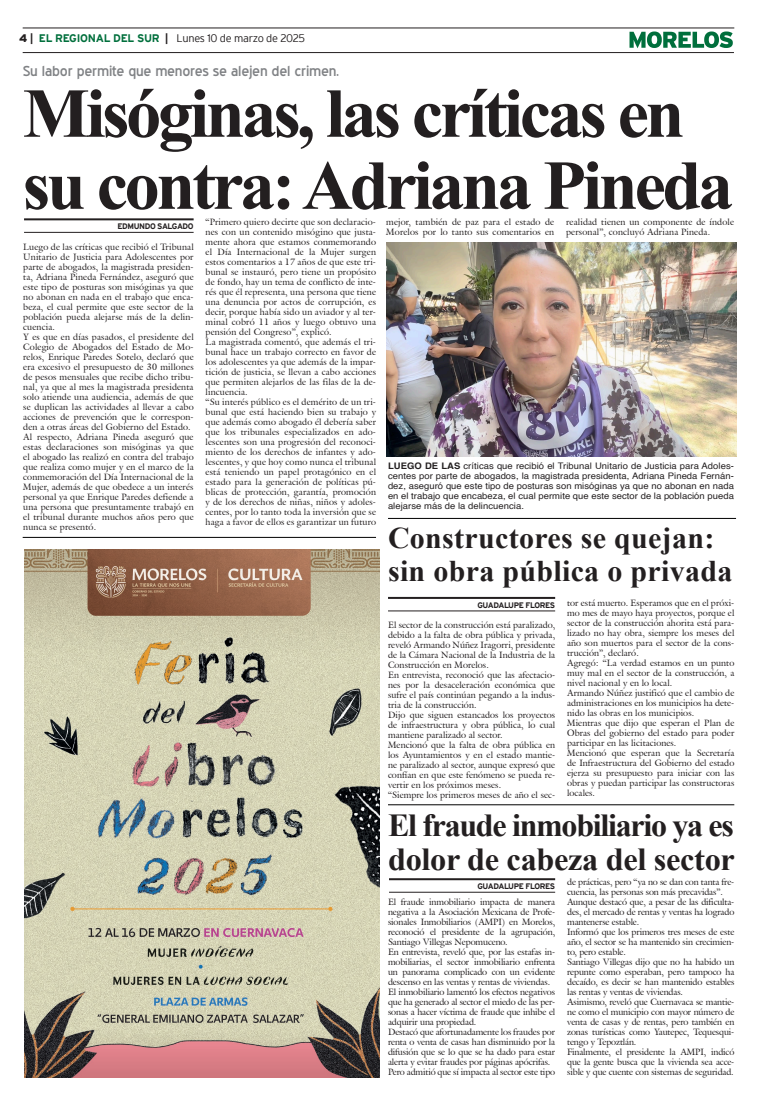
<style>
.page{position:relative;width:757px;height:1106px;background:#fff}
.page>*{position:absolute;margin:0;border:0;box-sizing:border-box;transform-origin:0 0}
.Cabeza_01{font:700 70px "Times New Roman";letter-spacing:-.05em;color:#231f20}
.Cabeza_03{font:700 32px "Times New Roman";letter-spacing:-.04em;color:#231f20}
.Cabeza_03-2{font:700 32px "Times New Roman";letter-spacing:-.01em;color:#231f20}
.Cabeza_03-3{font:700 30px "Times New Roman";letter-spacing:.01em;color:#231f20}
.Balazo_01{font:14px "Blue Highway";letter-spacing:-.015em;color:#808285;scale:1.05 1}
.t1{font:300 11px "Interstate";letter-spacing:-.03em;color:#231f20}
.t2{font:9px/10px "Galliard IT Cby BT";letter-spacing:.01em;color:#231f20;text-align:justify}
.Pie_de_foto{font:9px/10px "Helvetica";letter-spacing:.005em;color:#231f20;text-align:justify;scale:1.05 1}
.t3{font:9px/10px "Galliard IT Cby BT";letter-spacing:-.01em;color:#231f20}
.t4{font:700 8px "Interstate";letter-spacing:-.05em;color:#231f20}
.s1{font-weight:900}
.s2{font-weight:700}
.s3{font-weight:700;color:#006f3c}
</style>
<div class="page">
<hr style="left:23px;top:28px;width:711px;height:1px;background:#231f20">
<hr style="left:23px;top:52px;width:711px;height:1px;background:#231f20">
<svg style="left:629px;top:31px;width:104px;height:17px"></svg>
<hr style="left:24px;top:218px;width:170px;height:2px;background:#231f20">
<hr style="left:24px;top:232px;width:170px;height:1px;background:#231f20">
<hr style="left:23px;top:537px;width:353px;height:1px;background:#000">
<hr style="left:388px;top:518px;width:348px;height:1px;background:#000">
<hr style="left:388px;top:597px;width:167px;height:2px;background:#231f20">
<hr style="left:388px;top:610px;width:167px;height:1px;background:#231f20">
<hr style="left:388px;top:804px;width:346px;height:1px;background:#000">
<hr style="left:389px;top:878px;width:166px;height:2px;background:#231f20">
<hr style="left:389px;top:891px;width:166px;height:1px;background:#231f20">
<img style="left:386px;top:243px;width:350px;height:213px">
<img style="left:24px;top:549px;width:355px;height:528px">
<p class="t1" style="left:19px;top:32px;width:287px"><span class="s1">4</span> <span class="s2">|</span> <span class="s3">EL REGIONAL DEL SUR</span> <span class="s2">|</span> Lunes 10 de marzo de 2025</p>
<p class="Balazo_01" style="left:23px;top:63px;width:303px">Su labor permite que menores se alejen del crimen.</p>
<p class="Cabeza_01" style="left:23px;top:63px;width:663px">Misóginas, las críticas en</p>
<p class="Cabeza_01" style="left:23px;top:135px;width:712px">su contra: Adriana Pineda</p>
<p class="t4" style="left:117px;top:222px;width:78px">EDMUNDO SALGADO</p>
<p class="t2" style="left:386px;top:217px;width:169px">mejor, también de paz para el estado de<br>Morelos por lo tanto sus comentarios en</p>
<p class="t2" style="left:566px;top:217px;width:169px">realidad tienen un componente de índole personal”, concluyó Adriana Pineda.</p>
<p class="t2" style="left:206px;top:217px;width:172px">“Primero quiero decirte que son declaracio&shy;nes con un contenido misógino que justa&shy;mente ahora que estamos conmemorando el Día Internacional de la Mujer surgen estos comentarios a 17 años de que este tri&shy;bunal se instauró, pero tiene un propósito de fondo, hay un tema de conflicto de inte&shy;rés que él representa, una persona que tiene una denuncia por actos de corrupción, es decir, porque había sido un aviador y al ter&shy;minal cobró 11 años y luego obtuvo una pensión del Congreso”, explicó.</p>
<p class="t2" style="left:206px;top:337px;width:172px">La magistrada comentó, que además el tri&shy;bunal hace un trabajo correcto en favor de los adolescentes ya que además de la impar&shy;tición de justicia, se llevan a cabo acciones que permiten alejarlos de las filas de la de&shy;lincuencia.</p>
<p class="t2" style="left:206px;top:397px;width:172px">“Su interés público es el demérito de un tri&shy;bunal que está haciendo bien su trabajo y que además como abogado él debería saber que los tribunales especializados en ado&shy;lescentes son una progresión del reconoci&shy;miento de los derechos de infantes y ado&shy;lescentes, y que hoy como nunca el tribunal está teniendo un papel protagónico en el estado para la generación de políticas pú&shy;blicas de protección, garantía, promoción y de los derechos de niñas, niños y adoles&shy;centes, por lo tanto toda la inversión que se haga a favor de ellos es garantizar un futuro</p>
<p class="t2" style="left:23px;top:242px;width:172px">Luego de las críticas que recibió el Tribunal Unitario de Justicia para Adolescentes por parte de abogados, la magistrada presiden&shy;ta, Adriana Pineda Fernández, aseguró que este tipo de posturas son misóginas ya que no abonan en nada en el trabajo que enca&shy;beza, el cual permite que este sector de la población pueda alejarse más de la delin&shy;cuencia.</p>
<p class="t2" style="left:23px;top:332px;width:172px">Y es que en días pasados, el presidente del Colegio de Abogados del Estado de Mo&shy;relos, Enrique Paredes Sotelo, declaró que era excesivo el presupuesto de 30 millones de pesos mensuales que recibe dicho tribu&shy;nal, ya que al mes la magistrada presidenta solo atiende una audiencia, además de que se duplican las actividades al llevar a cabo acciones de prevención que le correspon&shy;den a otras áreas del Gobierno del Estado.</p>
<p class="t2" style="left:23px;top:432px;width:172px">Al respecto, Adriana Pineda aseguró que estas declaraciones son misóginas ya que el abogado las realizó en contra del trabajo que realiza como mujer y en el marco de la conmemoración del Día Internacional de la Mujer, además de que obedece a un interés personal ya que Enrique Paredes defiende a una persona que presuntamente trabajó en el tribunal durante muchos años pero que nunca se presentó.</p>
<p class="Pie_de_foto" style="left:388px;top:461px;width:331px"><span class="s2">LUEGO DE LAS</span> críticas que recibió el Tribunal Unitario de Justicia para Adoles&shy;centes por parte de abogados, la magistrada presidenta, Adriana Pineda Fernán&shy;dez, aseguró que este tipo de posturas son misóginas ya que no abonan en nada en el trabajo que encabeza, el cual permite que este sector de la población pueda alejarse más de la delincuencia.</p>
<p class="Cabeza_03-3" style="left:388px;top:517px;width:328px">Constructores se quejan:</p>
<p class="Cabeza_03-3" style="left:388px;top:550px;width:346px">sin obra pública o privada</p>
<p class="t4" style="left:477px;top:600px;width:79px">GUADALUPE FLORES</p>
<p class="t2" style="left:567px;top:597px;width:169px">tor está muerto. Esperamos que en el próxi&shy;mo mes de mayo haya proyectos, porque el sector de la construcción ahorita está para&shy;lizado no hay obra, siempre los meses del año son muertos para el sector de la cons&shy;trucción”, declaró.</p>
<p class="t2" style="left:567px;top:657px;width:169px">Agregó: “La verdad estamos en un punto muy mal en el sector de la construcción, a nivel nacional y en lo local.</p>
<p class="t2" style="left:567px;top:687px;width:169px">Armando Núñez justificó que el cambio de administraciones en los municipios ha dete&shy;nido las obras en los municipios.</p>
<p class="t2" style="left:567px;top:717px;width:169px">Mientras que dijo que esperan el Plan de Obras del gobierno del estado para poder participar en las licitaciones.</p>
<p class="t2" style="left:567px;top:747px;width:169px">Mencionó que esperan que la Secretaría de Infraestructura del Gobierno del estado ejerza su presupuesto para iniciar con las obras y puedan participar las constructoras locales.</p>
<p class="t2" style="left:388px;top:620px;width:169px">El sector de la construcción está paralizado, debido a la falta de obra pública y privada, reveló Armando Núñez Iragorri, presidente de la Cámara Nacional de la Industria de la Construcción en Morelos.</p>
<p class="t2" style="left:388px;top:670px;width:169px">En entrevista, reconoció que las afectacio&shy;nes por la desaceleración económica que sufre el país continúan pegando a la indus&shy;tria de la construcción.</p>
<p class="t2" style="left:388px;top:710px;width:169px">Dijo que siguen estancados los proyectos de infraestructura y obra pública, lo cual mantiene paralizado al sector.</p>
<p class="t2" style="left:388px;top:740px;width:169px">Mencionó que la falta de obra pública en los Ayuntamientos y en el estado mantie&shy;ne paralizado al sector, aunque expresó que confían en que este fenómeno se pueda re&shy;vertir en los próximos meses.</p>
<p class="t2" style="left:388px;top:790px;width:169px">“Siempre los primeros meses de año el sec-</p>
<p class="Cabeza_03" style="left:388px;top:802px;width:347px">El fraude inmobiliario ya es</p>
<p class="Cabeza_03-2" style="left:388px;top:836px;width:348px">dolor de cabeza del sector</p>
<p class="t4" style="left:477px;top:881px;width:79px">GUADALUPE FLORES</p>
<p class="t3" style="left:567px;top:876px;width:169px">de prácticas, pero “ya no se dan con tanta fre&shy;cuencia, las personas son más precavidas”.</p>
<p class="t2" style="left:567px;top:896px;width:169px">Aunque destacó que, a pesar de las dificulta&shy;des, el mercado de rentas y ventas ha logrado mantenerse estable.</p>
<p class="t2" style="left:567px;top:926px;width:169px">Informó que los primeros tres meses de este año, el sector se ha mantenido sin crecimien&shy;to, pero estable.</p>
<p class="t2" style="left:567px;top:956px;width:169px">Santiago Villegas dijo que no ha habido un repunte como esperaban, pero tampoco ha decaído, es decir se han mantenido estables las rentas y ventas de viviendas.</p>
<p class="t2" style="left:567px;top:996px;width:169px">Asimismo, reveló que Cuernavaca se mantie&shy;ne como el municipio con mayor número de venta de casas y de rentas, pero también en zonas turísticas como Yautepec, Tequesqui&shy;tengo y Tepoztlán.</p>
<p class="t2" style="left:567px;top:1046px;width:169px">Finalmente, el presidente la AMPI, indicó que la gente busca que la vivienda sea acce&shy;sible y que cuente con sistemas de seguridad.</p>
<p class="t2" style="left:388px;top:896px;width:169px">El fraude inmobiliario impacta de manera negativa a la Asociación Mexicana de Profe&shy;sionales Inmobiliarios (AMPI) en Morelos, reconoció el presidente de la agrupación, Santiago Villegas Nepomuceno.</p>
<p class="t2" style="left:388px;top:946px;width:169px">En entrevista, reveló que, por las estafas in&shy;mobiliarias, el sector inmobiliario enfrenta un panorama complicado con un evidente descenso en las ventas y rentas de viviendas.</p>
<p class="t2" style="left:388px;top:986px;width:169px">El inmobiliario lamentó los efectos negativos que ha generado al sector el miedo de las per&shy;sonas a hacer víctima de fraude que inhibe el adquirir una propiedad.</p>
<p class="t2" style="left:388px;top:1026px;width:169px">Destacó que afortunadamente los fraudes por renta o venta de casas han disminuido por la difusión que se lo que se ha dado para estar alerta y evitar fraudes por páginas apócrifas.</p>
<p class="t3" style="left:388px;top:1066px;width:169px">Pero admitió que sí impacta al sector este tipo</p>
</div>
